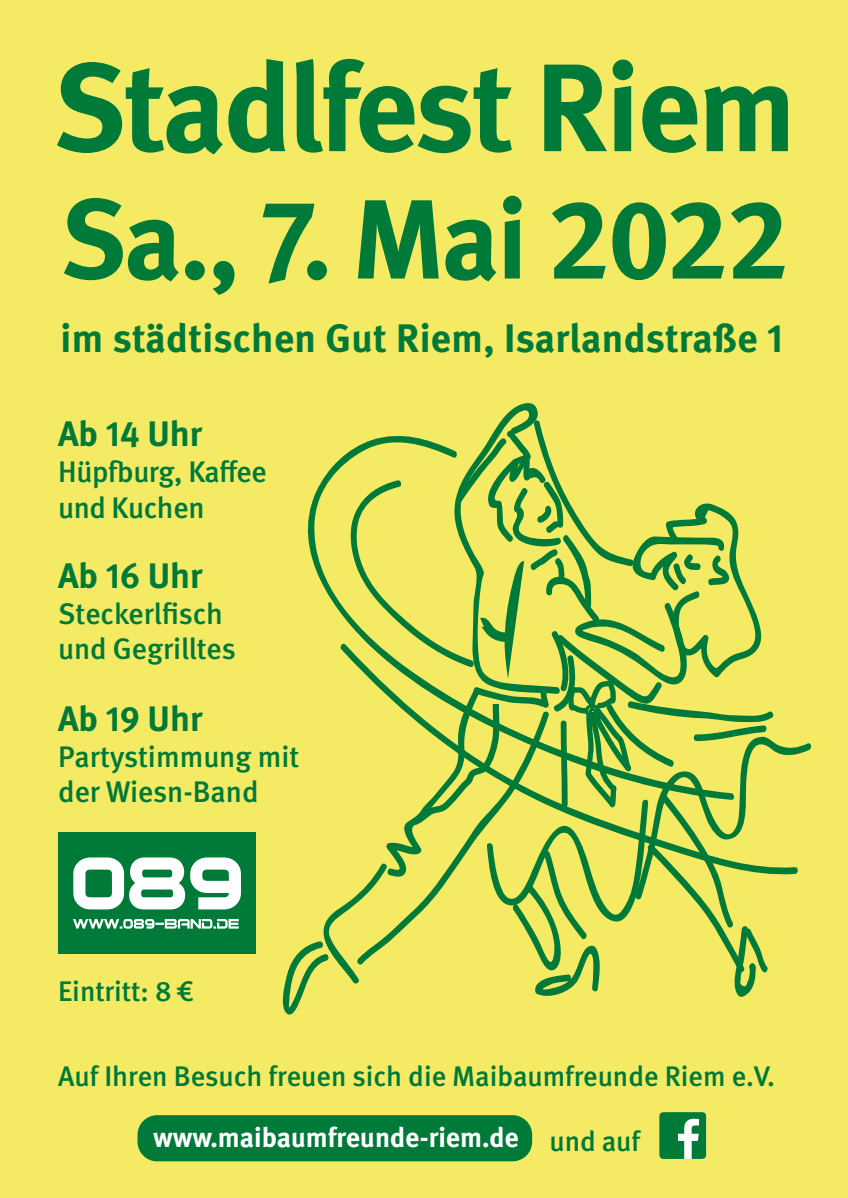
<style>
.page{position:relative;width:848px;height:1198px;background:#f4ea64}
.page>*{position:absolute;margin:0;border:0;box-sizing:border-box;transform-origin:0 0}
.t1{font:700 124.45px "DGUV Meta";letter-spacing:-.02em;color:#007a38}
.t2{font:700 112.5px "DGUV Meta";letter-spacing:-.02em;color:#007a38}
.t3{font:700 39.75px "DGUV Meta";letter-spacing:.01em;color:#007a38}
.t4{font:700 35.4px "DGUV Meta";color:#007a38}
.t5{font:500 29.7px "DGUV Meta";letter-spacing:-.005em;color:#007a38}
.t6{font:500 28.3px "DGUV Meta";color:#007a38}
.t7{font:700 27.7px "Meta Plus";color:#fff}
.s1{font-family:"DGUV Meta";font-weight:500;font-size:28.3px;color:#007a38}
</style>
<div class="page">
<div style="left:58px;top:832px;width:198px;height:122px;background:#007a38"></div>
<svg style="left:73px;top:919px;width:166px;height:9px"></svg>
<svg style="left:73px;top:857px;width:168px;height:52px"></svg>
<svg style="left:282px;top:403px;width:530px;height:612px"></svg>
<div style="left:137px;top:1115px;width:395px;height:46px;background:#007a38;border-radius:20px"></div>
<img style="left:659px;top:1112px;width:47px;height:47px">
<p class="t1" style="left:53px;top:34px;width:745px">Stadlfest Riem</p>
<p class="t2" style="left:60px;top:172px;width:730px">Sa., 7. Mai 2022</p>
<p class="t3" style="left:61px;top:315px;width:724px">im städtischen Gut Riem, Isarlandstraße 1</p>
<p class="t4" style="left:58px;top:413px;width:145px">Ab 14 Uhr</p>
<p class="t5" style="left:58px;top:454px;width:210px">Hüpfburg, Kaffee</p>
<p class="t5" style="left:58px;top:490px;width:148px">und Kuchen</p>
<p class="t4" style="left:58px;top:554px;width:146px">Ab 16 Uhr</p>
<p class="t5" style="left:58px;top:596px;width:166px">Steckerlfisch</p>
<p class="t5" style="left:58px;top:631px;width:179px">und Gegrilltes</p>
<p class="t4" style="left:58px;top:698px;width:146px">Ab 19 Uhr</p>
<p class="t5" style="left:58px;top:739px;width:243px">Partystimmung mit</p>
<p class="t5" style="left:58px;top:775px;width:202px">der Wiesn-Band</p>
<p class="t6" style="left:58px;top:974px;width:137px">Eintritt: 8 €</p>
<p class="t6" style="left:58px;top:1060px;width:718px">Auf Ihren Besuch freuen sich die Maibaumfreunde Riem e.V.</p>
<p class="t7" style="left:153px;top:1121px;width:489px">www.maibaumfreunde-riem.de <span class="s1">und auf</span></p>
</div>
